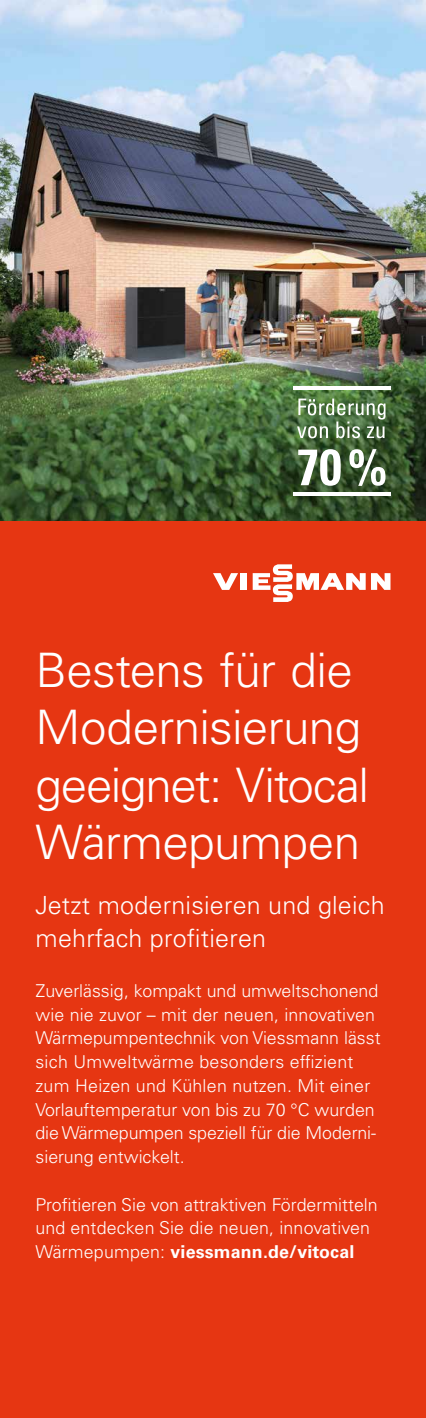
<style>
.page{position:relative;width:426px;height:1418px;background:#fff}
.page>*{position:absolute;margin:0;border:0;box-sizing:border-box;transform-origin:0 0}
.t1{font:300 47.5px/57.5px "Univers LTCYR 45";letter-spacing:-.015em;color:#fff}
.t2{font:300 25px/32.5px "Univers LTCYR 45";letter-spacing:.01em;color:#fff}
.t3{font:300 17.75px/23.8px "Univers LTCYR 45";color:#fff}
.t4{font:700 17.75px "Univers LTCYR 65";letter-spacing:.01em;color:#fff}
.s1{font-family:"Univers LTCYR 45";font-weight:300}
</style>
<div class="page">
<img style="left:0;top:0;width:425px;height:522px">
<div style="left:0;top:522px;width:425px;height:895px;background:#e63612"></div>
<div style="left:240px;top:573px;width:7px;height:17px;background:#fff"></div>
<svg style="left:213px;top:573px;width:25px;height:17px"></svg>
<svg style="left:252px;top:564px;width:138px;height:38px"></svg>
<svg style="left:297px;top:398px;width:88px;height:40px;background:#74916a"></svg>
<svg style="left:298px;top:449px;width:42px;height:37px"></svg>
<svg style="left:349px;top:449px;width:36px;height:37px"></svg>
<hr style="left:293px;top:386px;width:97px;height:4px;background:#fff">
<hr style="left:293px;top:492px;width:97px;height:4px;background:#fff">
<h1 class="t1" style="left:35px;top:640px;width:334px">Bestens für die<br>Modernisierung geeignet: Vitocal<br>Wärmepumpen</h1>
<h2 class="t2" style="left:35px;top:888px;width:350px">Jetzt modernisieren und gleich mehrfach profitieren</h2>
<p class="t3" style="left:35px;top:978px;width:346px">Zuverlässig, kompakt und umweltschonend wie nie zuvor – mit der neuen, innovativen Wärmepumpentechnik von Viessmann lässt sich Umweltwärme besonders effizient zum Heizen und Kühlen nutzen. Mit einer Vorlauftemperatur von bis zu 70 °C wurden die Wärmepumpen speziell für die Moderni&shy;sierung entwickelt.</p>
<p class="t3" style="left:35px;top:1191px;width:343px">Profitieren Sie von attraktiven Fördermitteln und entdecken Sie die neuen, innovativen</p>
<p class="t4" style="left:35px;top:1239px;width:320px"><span class="s1">Wärmepumpen:</span> viessmann.de/vitocal</p>
</div>
